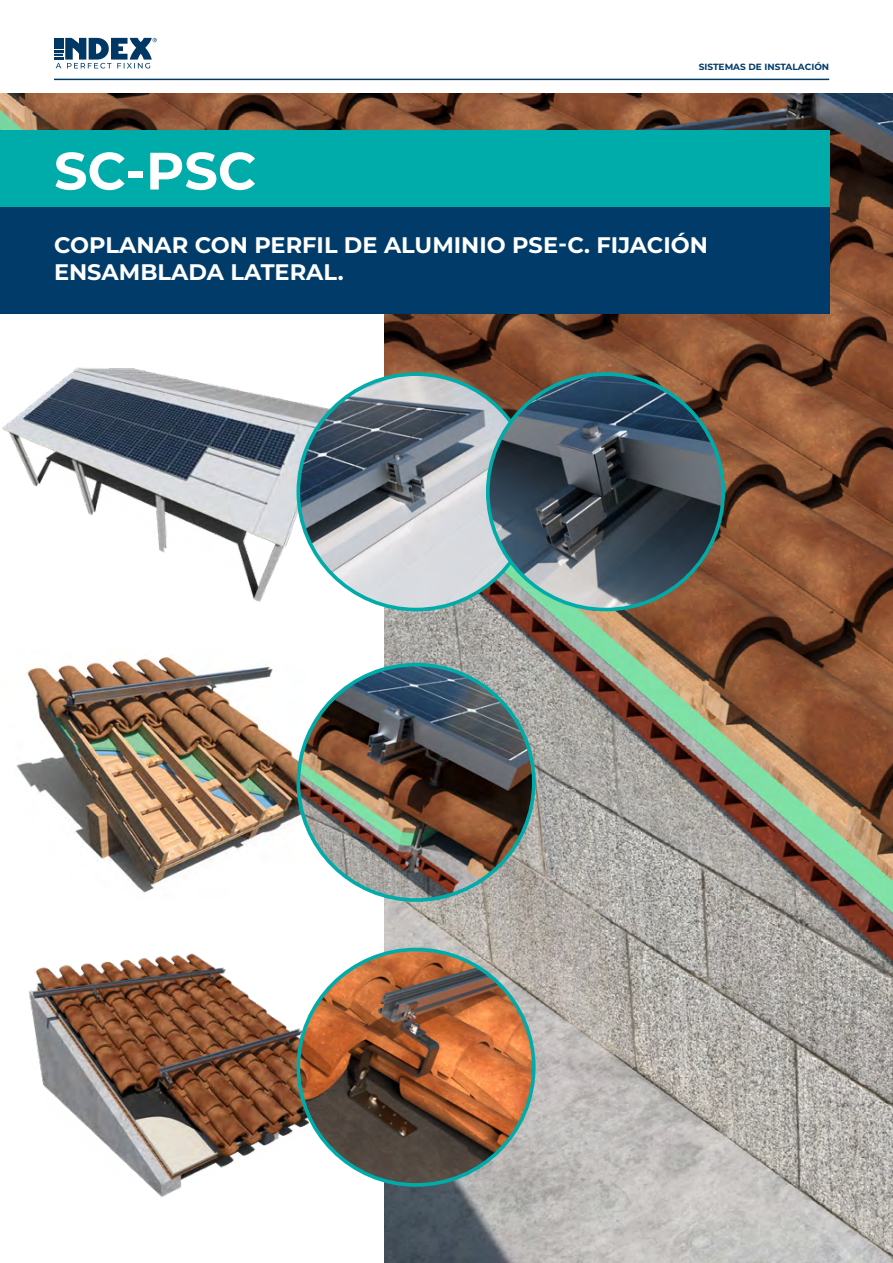
<style>
.page{position:relative;width:893px;height:1263px;background:#fff}
.page>*{position:absolute;margin:0;border:0;box-sizing:border-box;transform-origin:0 0}
.t1{font:700 52.5px "Montserrat";color:#fff}
.t2{font:700 22.5px/27px "Montserrat";color:#fff}
.t3{font:700 9px "Montserrat";color:#003b69}
</style>
<div class="page">
<img style="left:0;top:93px;width:893px;height:1170px">
<div style="left:0;top:224px;width:384px;height:1039px;background:#fff"></div>
<div style="left:0;top:207px;width:829px;height:106px;background:#003b69"></div>
<div style="left:0;top:130px;width:829px;height:77px;background:#00aca9"></div>
<svg style="left:54px;top:38px;width:103px;height:30px"></svg>
<hr style="left:54px;top:79px;width:775px;height:1px;background:#003b69">
<img style="left:16px;top:656px;width:349px;height:237px">
<img style="left:28px;top:953px;width:337px;height:245px">
<img style="left:2px;top:367px;width:363px;height:235px">
<img style="left:298px;top:665px;width:236px;height:235px;border-radius:118px">
<img style="left:298px;top:949px;width:236px;height:236px;border-radius:118px">
<img style="left:298px;top:374px;width:236px;height:235px;border-radius:118px">
<img style="left:488px;top:374px;width:235px;height:235px;border-radius:118px">
<h1 class="t1" style="left:54px;top:133px;width:204px">SC-PSC</h1>
<p class="t3" style="left:699px;top:60px;width:132px">SISTEMAS DE INSTALACIÓN</p>
<p class="t2" style="left:54px;top:230px;width:655px">COPLANAR CON PERFIL DE ALUMINIO PSE-C. FIJACIÓN<br>ENSAMBLADA LATERAL.</p>
</div>
